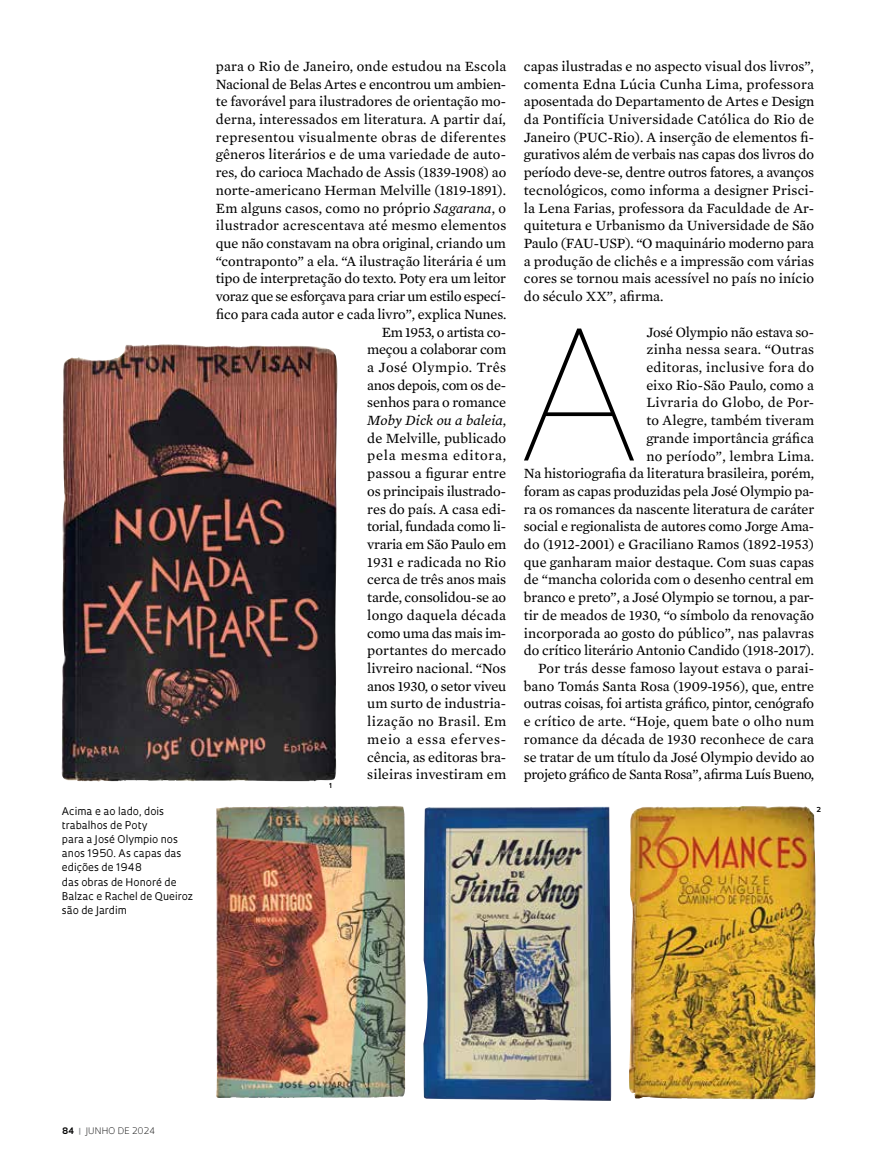
<style>
.page{position:relative;width:885px;height:1169px;background:#fff}
.page>*{position:absolute;margin:0;border:0;box-sizing:border-box;transform-origin:0 0}
.t1{font:100 185.85px "Elza";color:#000}
.t2{font:14.4px/17.7px "Mercury Text G2";color:#000;text-align:right}
.t3{font:10.35px/14.1px "Oculum";color:#000}
.t4{font:300 8.7px "Oculum";letter-spacing:.015em;color:#000}
.t5{font:700 6.75px "Oculum";color:#000}
.s1{font-style:italic}
.s2{font-weight:700}
.s3{font-weight:700;color:#939598}
</style>
<div class="page">
<img style="left:216px;top:806px;width:190px;height:291px">
<img style="left:61px;top:344px;width:277px;height:437px">
<img style="left:629px;top:806px;width:187px;height:293px">
<img style="left:423px;top:806px;width:189px;height:294px">
<p class="t3" style="left:62px;top:803px;width:133px">Acima e ao lado, dois trabalhos de Poty<br>para a José Olympio nos anos 1950. As capas das edições de 1948<br>das obras de Honoré de<br>Balzac e Rachel de Queiroz são de Jardim</p>
<p class="t2" style="left:216px;top:56px;width:292px">para o Rio de Janeiro, onde estudou na Escola<br>Nacional de Belas Artes e encontrou um ambien&shy;te favorável para ilustradores de orientação mo&shy;derna, interessados em literatura. A partir daí, representou visualmente obras de diferentes gêneros literários e de uma variedade de auto&shy;res, do carioca Machado de Assis (1839-1908) ao norte-americano Herman Melville (1819-1891).<br>Em alguns casos, como no próprio <span class="s1">Sagarana</span>, o ilustrador acrescentava até mesmo elementos que não constavam na obra original, criando um “contraponto” a ela. “A ilustração literária é um tipo de interpretação do texto. Poty era um leitor voraz que se esforçava para criar um estilo especí&shy;fico para cada autor e cada livro”, explica Nunes.<br>Em 1953, o artista co-<br>meçou a colaborar com<br>a José Olympio. Três<br>anos depois, com os de-<br>senhos para o romance<br><span class="s1">Moby Dick ou a baleia</span>,<br>de Melville, publicado<br>pela mesma editora,<br>passou a figurar entre<br>os principais ilustrado-<br>res do país. A casa edi-<br>torial, fundada como li-<br>vraria em São Paulo em<br>1931 e radicada no Rio<br>cerca de três anos mais<br>tarde, consolidou-se ao<br>longo daquela década<br>como uma das mais im-<br>portantes do mercado<br>livreiro nacional. “Nos<br>anos 1930, o setor viveu<br>um surto de industria-<br>lização no Brasil. Em<br>meio a essa eferves-<br>cência, as editoras bra-<br>sileiras investiram em</p>
<p class="t2" style="left:524px;top:56px;width:292px;text-align:justify">capas ilustradas e no aspecto visual dos livros”, comenta Edna Lúcia Cunha Lima, professora aposentada do Departamento de Artes e Design da Pontifícia Universidade Católica do Rio de Janeiro (PUC-Rio). A inserção de elementos fi&shy;gurativos além de verbais nas capas dos livros do período deve-se, dentre outros fatores, a avanços tecnológicos, como informa a designer Prisci&shy;la Lena Farias, professora da Faculdade de Ar&shy;quitetura e Urbanismo da Universidade de São Paulo (FAU-USP). “O maquinário moderno para a produção de clichês e a impressão com várias cores se tornou mais acessível no país no início do século XX”, afirma.</p>
<p class="t2" style="left:524px;top:322px;width:292px">José Olympio não estava so-<br>zinha nessa seara. “Outras<br>editoras, inclusive fora do<br>eixo Rio-São Paulo, como a<br>Livraria do Globo, de Por-<br>to Alegre, também tiveram<br>grande importância gráfica<br>no período”, lembra Lima.<br>Na historiografia da literatura brasileira, porém, foram as capas produzidas pela José Olympio pa&shy;ra os romances da nascente literatura de caráter social e regionalista de autores como Jorge Ama&shy;do (1912-2001) e Graciliano Ramos (1892-1953) que ganharam maior destaque. Com suas capas de “mancha colorida com o desenho central em branco e preto”, a José Olympio se tornou, a par&shy;tir de meados de 1930, “o símbolo da renovação incorporada ao gosto do público”, nas palavras do crítico literário Antonio Candido (1918-2017).<br>Por trás desse famoso layout estava o parai&shy;bano Tomás Santa Rosa (1909-1956), que, entre outras coisas, foi artista gráfico, pintor, cenógrafo e crítico de arte. “Hoje, quem bate o olho num romance da década de 1930 reconhece de cara se tratar de um título da José Olympio devido ao projeto gráfico de Santa Rosa”, afirma Luís Bueno,</p>
<h1 class="t1" style="left:521px;top:278px;width:118px">A</h1>
<p class="t5" style="left:329px;top:780px;width:4px">1</p>
<p class="t5" style="left:817px;top:804px;width:6px">2</p>
<p class="t4" style="left:62px;top:1124px;width:95px"><span class="s2">84</span> <span class="s3">|</span> JUNHO DE 2024</p>
</div>
